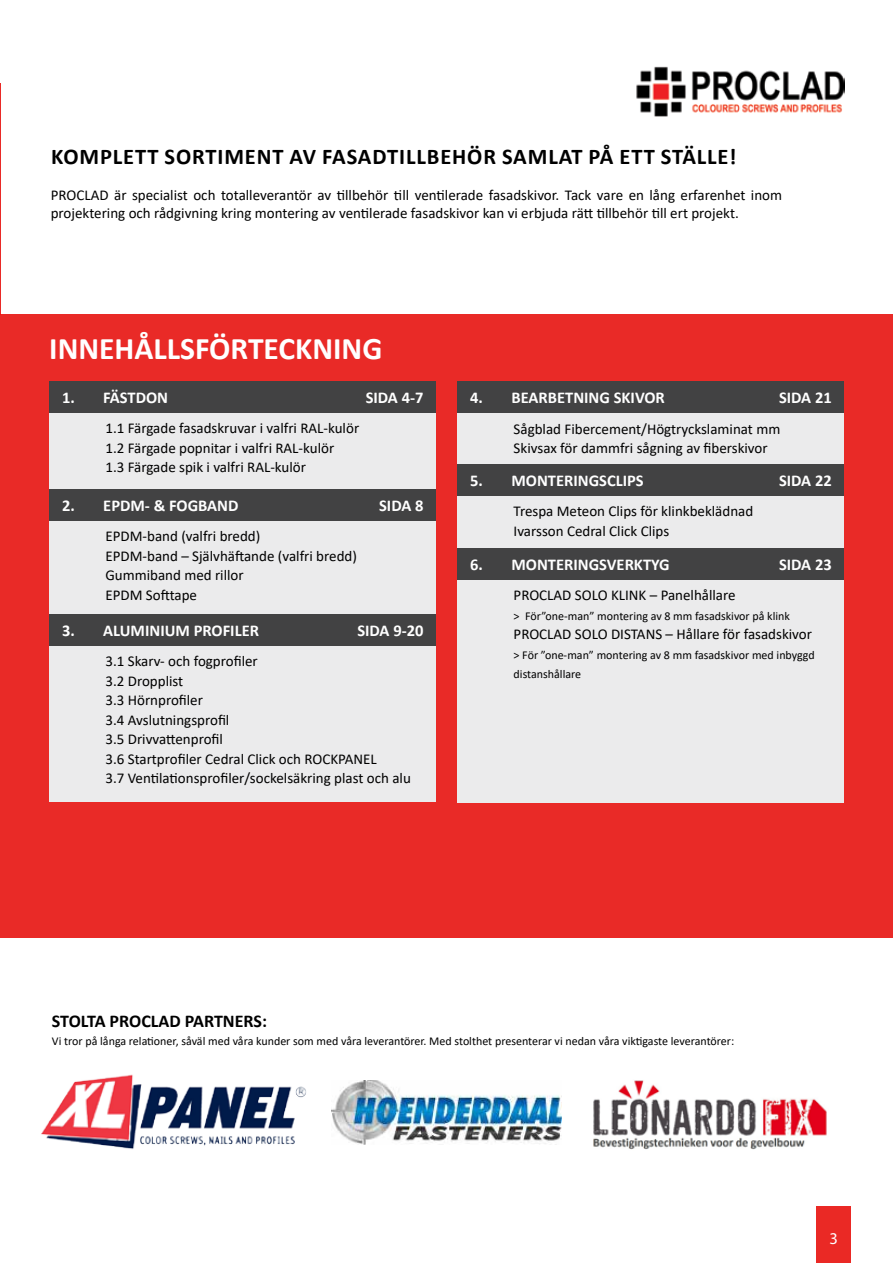
<style>
.page{position:relative;width:893px;height:1263px;background:#fff}
.page>*{position:absolute;margin:0;border:0;box-sizing:border-box;transform-origin:0 0}
.t1{font:700 31.5px "Calibri";color:#fff}
.t2{font:700 22.5px "Calibri";letter-spacing:.04em;color:#000}
.t3{font:700 18px "Calibri";color:#000}
.t4{font:700 16.5px "Calibri";color:#fff}
.t5{font:16.5px "Myriad Pro";color:#fff}
.t6{font:15px/19.5px "Calibri";color:#000}
.t7{font:12px/19.5px "Calibri";color:#000}
</style>
<div class="page">
<div style="left:0;top:314px;width:893px;height:624px;background:#e92a27"></div>
<div style="left:49px;top:381px;width:387px;height:421px;background:#ebebec"></div>
<div style="left:457px;top:381px;width:387px;height:421px;background:#ebebec"></div>
<div style="left:49px;top:381px;width:387px;height:32px;background:#424243"></div>
<div style="left:49px;top:489px;width:387px;height:32px;background:#424243"></div>
<div style="left:49px;top:614px;width:387px;height:31px;background:#424243"></div>
<div style="left:457px;top:381px;width:387px;height:32px;background:#424243"></div>
<div style="left:457px;top:464px;width:387px;height:31px;background:#424243"></div>
<div style="left:457px;top:548px;width:387px;height:31px;background:#424243"></div>
<hr style="left:0;top:83px;width:1px;height:231px;background:#e92a27">
<img style="left:593px;top:1080px;width:234px;height:70px">
<img style="left:332px;top:1081px;width:230px;height:64px">
<img style="left:41px;top:1074px;width:265px;height:75px">
<div style="left:817px;top:1206px;width:34px;height:57px;background:#ea2925"></div>
<img style="left:636px;top:66px;width:208px;height:51px">
<h2 class="t2" style="left:51px;top:141px;width:687px">KOMPLETT SORTIMENT AV FASADTILLBEHÖR SAMLAT PÅ ETT STÄLLE!</h2>
<p class="t6" style="left:51px;top:186px;width:733px;line-height:18px">PROCLAD är specialist och totalleverantör av tillbehör till ventilerade fasadskivor. Tack vare en lång erfarenhet inom projektering och rådgivning kring montering av ventilerade fasadskivor kan vi erbjuda rätt tillbehör till ert projekt.</p>
<h1 class="t1" style="left:49px;top:326px;width:335px">INNEHÅLLSFÖRTECKNING</h1>
<p class="t4" style="left:62px;top:386px;width:108px">1. FÄSTDON</p>
<p class="t4" style="left:366px;top:386px;width:59px">SIDA 4-7</p>
<p class="t6" style="left:105px;top:418px;width:255px">1.1 Färgade fasadskruvar i valfri RAL-kulör<br>1.2 Färgade popnitar i valfri RAL-kulör<br>1.3 Färgade spik i valfri RAL-kulör</p>
<p class="t4" style="left:62px;top:494px;width:178px">2. EPDM- &amp; FOGBAND</p>
<p class="t4" style="left:379px;top:494px;width:46px">SIDA 8</p>
<p class="t6" style="left:105px;top:526px;width:253px">EPDM-band (valfri bredd)<br>EPDM-band – Självhäftande (valfri bredd)<br>Gummiband med rillor<br>EPDM Softtape</p>
<p class="t4" style="left:62px;top:619px;width:198px">3. ALUMINIUM PROFILER</p>
<p class="t4" style="left:357px;top:619px;width:68px">SIDA 9-20</p>
<p class="t6" style="left:105px;top:651px;width:307px">3.1 Skarv- och fogprofiler<br>3.2 Dropplist<br>3.3 Hörnprofiler<br>3.4 Avslutningsprofil<br>3.5 Drivvattenprofil<br>3.6 Startprofiler Cedral Click och ROCKPANEL<br>3.7 Ventilationsprofiler/sockelsäkring plast och alu</p>
<p class="t4" style="left:470px;top:386px;width:196px">4. BEARBETNING SKIVOR</p>
<p class="t4" style="left:779px;top:386px;width:54px">SIDA 21</p>
<p class="t6" style="left:514px;top:419px;width:268px">Sågblad Fibercement/Högtryckslaminat mm<br>Skivsax för dammfri sågning av fiberskivor</p>
<p class="t4" style="left:470px;top:469px;width:175px">5. MONTERINGSCLIPS</p>
<p class="t4" style="left:779px;top:469px;width:54px">SIDA 22</p>
<p class="t6" style="left:514px;top:501px;width:241px">Trespa Meteon Clips för klinkbeklädnad<br>Ivarsson Cedral Click Clips</p>
<p class="t4" style="left:470px;top:553px;width:201px">6. MONTERINGSVERKTYG</p>
<p class="t4" style="left:779px;top:553px;width:54px">SIDA 23</p>
<p class="t6" style="left:514px;top:585px;width:224px">PROCLAD SOLO KLINK – Panelhållare</p>
<p class="t7" style="left:514px;top:606px;width:278px">&gt; För”one-man” montering av 8 mm fasadskivor på klink</p>
<p class="t6" style="left:514px;top:624px;width:300px">PROCLAD SOLO DISTANS – Hållare för fasadskivor</p>
<p class="t7" style="left:514px;top:645px;width:303px">&gt; För ”one-man” montering av 8 mm fasadskivor med inbyggd distanshållare</p>
<p class="t3" style="left:52px;top:1008px;width:217px">STOLTA PROCLAD PARTNERS:</p>
<p class="t7" style="left:52px;top:1031px;width:684px">Vi tror på långa relationer, såväl med våra kunder som med våra leverantörer. Med stolthet presenterar vi nedan våra viktigaste leverantörer:</p>
<p class="t5" style="left:829px;top:1228px;width:10px">3</p>
</div>
